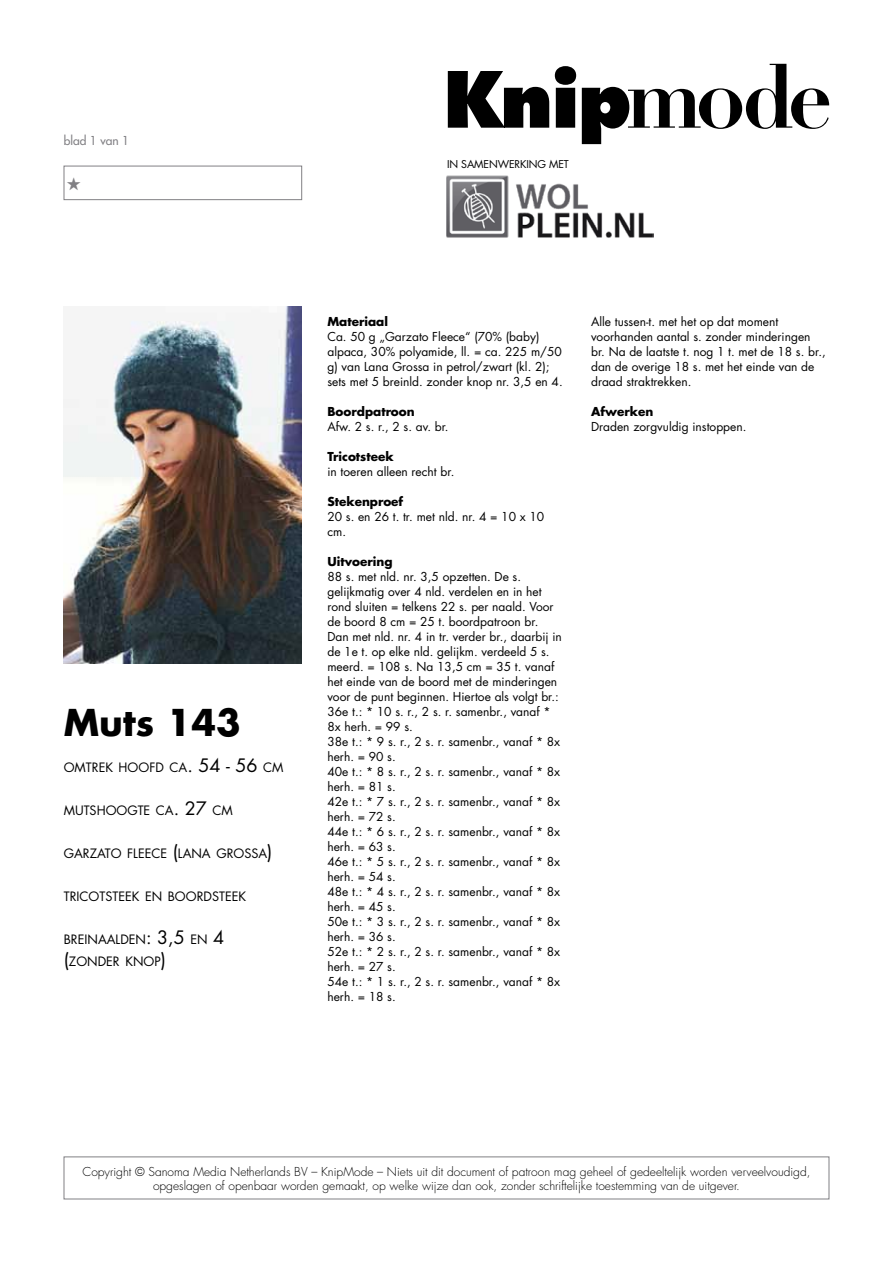
<style>
.page{position:relative;width:893px;height:1263px;background:#fff}
.page>*{position:absolute;margin:0;border:0;box-sizing:border-box;transform-origin:0 0}
.t1{font:700 36px "Futura Std";color:#000}
.t2{font:12.6px/21.6px "Futura Std";color:#000}
.t3{font:12px/15px "Futura Std";color:#000}
.t4{font:300 12px/14.4px "Futura Std";color:#000;text-align:center}
.t5{font:700 12px "Futura Std";color:#000}
.t6{font:500 12px "Futura Std";color:#818084}
.t7{font:10.5px "Futura Std";letter-spacing:-.01em;color:#000}
.s1{font-size:18px}
</style>
<div class="page">
<div style="left:64px;top:166px;width:238px;height:34px;border:1px solid #818084"></div>
<img style="left:64px;top:306px;width:238px;height:357px">
<svg style="left:448px;top:64px;width:381px;height:80px"></svg>
<img style="left:447px;top:175px;width:206px;height:63px">
<p class="t6" style="left:64px;top:133px;width:67px">blad 1 van 1</p>
<p class="t7" style="left:447px;top:157px;width:123px">in samenwerking met</p>
<h1 class="t1" style="left:64px;top:698px;width:178px">Muts 143</h1>
<p class="t2" style="left:64px;top:756px;width:221px">OMTREK HOOFD CA<span class="s1">. 54 - 56</span> CM</p>
<p class="t2" style="left:64px;top:799px;width:171px">MUTSHOOGTE CA<span class="s1">. 27</span> CM</p>
<p class="t2" style="left:64px;top:843px;width:210px">GARZATO FLEECE <span class="s1">(</span>LANA GROSSA<span class="s1">)</span></p>
<p class="t2" style="left:64px;top:886px;width:184px">TRICOTSTEEK EN BOORDSTEEK</p>
<p class="t2" style="left:64px;top:929px;width:162px">BREINAALDEN<span class="s1">: 3,5</span> EN <span class="s1">4 (</span>ZONDER KNOP<span class="s1">)</span></p>
<p class="t5" style="left:327px;top:314px;width:62px">Materiaal</p>
<p class="t3" style="left:327px;top:329px;width:237px">Ca. 50 g „Garzato Fleece“ (70% (baby) alpaca, 30% polyamide, ll. = ca. 225 m/50 g) van Lana Grossa in petrol/zwart (kl. 2); sets met 5 breinld. zonder knop nr. 3,5 en 4.</p>
<p class="t5" style="left:327px;top:404px;width:89px">Boordpatroon</p>
<p class="t3" style="left:327px;top:419px;width:123px">Afw. 2 s. r., 2 s. av. br.</p>
<p class="t5" style="left:327px;top:449px;width:68px">Tricotsteek</p>
<p class="t3" style="left:327px;top:464px;width:128px">in toeren alleen recht br.</p>
<p class="t5" style="left:327px;top:494px;width:77px">Stekenproef</p>
<p class="t3" style="left:327px;top:509px;width:218px">20 s. en 26 t. tr. met nld. nr. 4 = 10 x 10 cm.</p>
<p class="t5" style="left:327px;top:554px;width:67px">Uitvoering</p>
<p class="t3" style="left:327px;top:569px;width:236px">88 s. met nld. nr. 3,5 opzetten. De s. gelijkmatig over 4 nld. verdelen en in het rond sluiten = telkens 22 s. per naald. Voor de boord 8 cm = 25 t. boordpatroon br.<br>Dan met nld. nr. 4 in tr. verder br., daarbij in de 1e t. op elke nld. gelijkm. verdeeld 5 s. meerd. = 108 s. Na 13,5 cm = 35 t. vanaf het einde van de boord met de minderingen voor de punt beginnen. Hiertoe als volgt br.:<br>36e t.: * 10 s. r., 2 s. r. samenbr., vanaf *<br>8x herh. = 99 s.<br>38e t.: * 9 s. r., 2 s. r. samenbr., vanaf * 8x herh. = 90 s.<br>40e t.: * 8 s. r., 2 s. r. samenbr., vanaf * 8x herh. = 81 s.<br>42e t.: * 7 s. r., 2 s. r. samenbr., vanaf * 8x herh. = 72 s.<br>44e t.: * 6 s. r., 2 s. r. samenbr., vanaf * 8x herh. = 63 s.<br>46e t.: * 5 s. r., 2 s. r. samenbr., vanaf * 8x herh. = 54 s.<br>48e t.: * 4 s. r., 2 s. r. samenbr., vanaf * 8x herh. = 45 s.<br>50e t.: * 3 s. r., 2 s. r. samenbr., vanaf * 8x herh. = 36 s.<br>52e t.: * 2 s. r., 2 s. r. samenbr., vanaf * 8x herh. = 27 s.<br>54e t.: * 1 s. r., 2 s. r. samenbr., vanaf * 8x herh. = 18 s.</p>
<p class="t3" style="left:591px;top:314px;width:236px">Alle tussen-t. met het op dat moment voorhanden aantal s. zonder minderingen br. Na de laatste t. nog 1 t. met de 18 s. br., dan de overige 18 s. met het einde van de draad straktrekken.</p>
<p class="t5" style="left:591px;top:404px;width:64px">Afwerken</p>
<p class="t3" style="left:591px;top:419px;width:157px">Draden zorgvuldig instoppen.</p>
<p class="t4" style="left:82px;top:1164px;width:729px">Copyright © Sanoma Media Netherlands BV – KnipMode – Niets uit dit document of patroon mag geheel of gedeeltelijk worden verveelvoudigd, opgeslagen of openbaar worden gemaakt, op welke wijze dan ook, zonder schriftelijke toestemming van de uitgever.</p>
</div>
